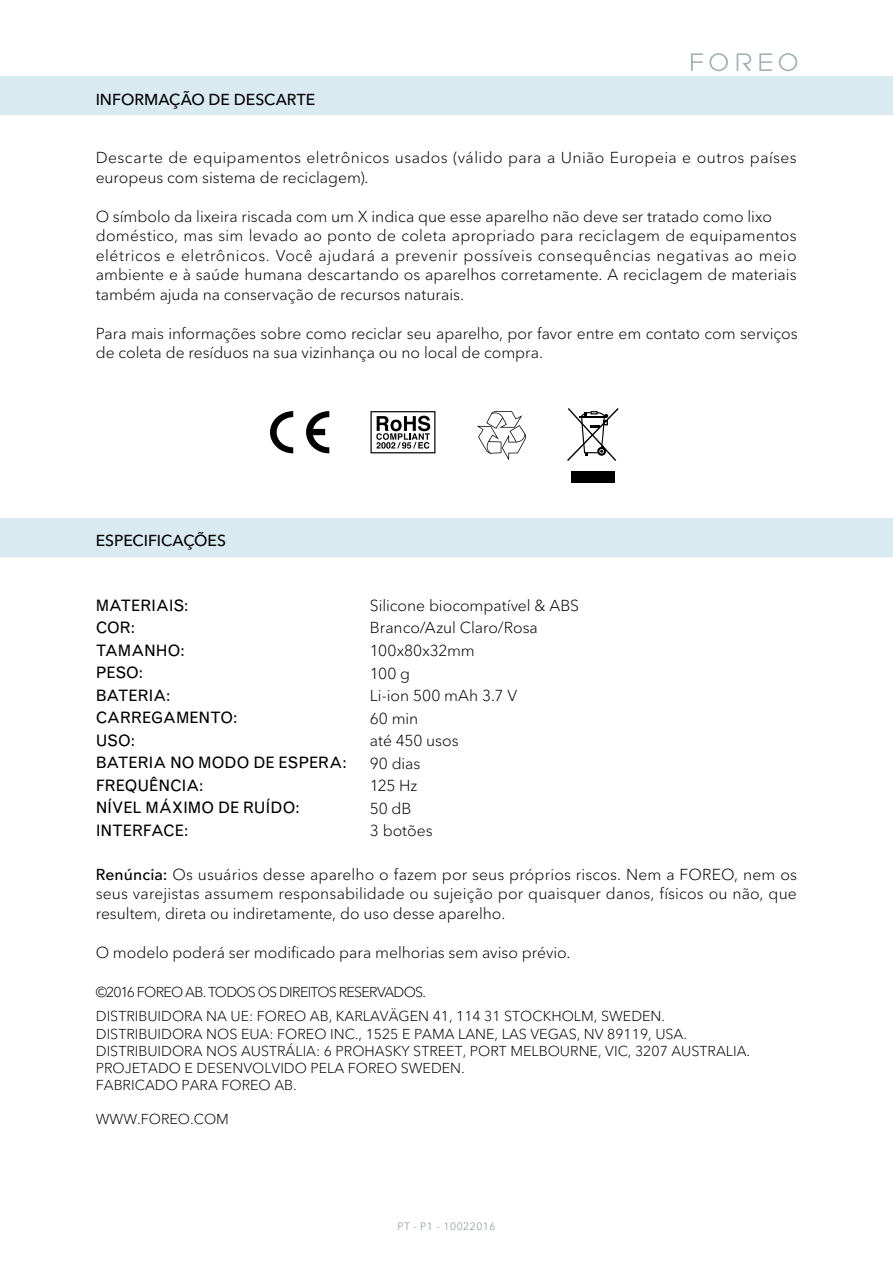
<style>
.page{position:relative;width:893px;height:1263px;background:#fff}
.page>*{position:absolute;margin:0;border:0;box-sizing:border-box;transform-origin:0 0}
.t1{font:300 15.75px/22.5px "Avenir Next Cyr";letter-spacing:.005em;color:#000001}
.t2{font:15.75px/22.5px "Grotesque MT Std";letter-spacing:-.015em;color:#000001}
.t3{font:300 15.75px/19.5px "Avenir Next Cyr";letter-spacing:.025em;color:#000001}
.t4{font:500 15.75px "Avenir Next Cyr";color:#000001}
.t5{font:300 14.25px/17.1px "Avenir Next Cyr";color:#000001}
.t6{font:300 14.25px "Avenir Next Cyr";letter-spacing:-.05em;color:#000001}
.t7{font:300 10.5px "Avenir Next Cyr";letter-spacing:.05em;color:#7d8990}
.s1{font-weight:500}
</style>
<div class="page">
<div style="left:0;top:519px;width:893px;height:38px;background:#d9ebf1"></div>
<div style="left:0;top:77px;width:893px;height:38px;background:#d9ebf1"></div>
<div style="left:571px;top:472px;width:43px;height:11px;background:#000001"></div>
<svg style="left:567px;top:408px;width:52px;height:53px"></svg>
<svg style="left:270px;top:411px;width:23px;height:42px"></svg>
<svg style="left:306px;top:411px;width:23px;height:42px"></svg>
<svg style="left:477px;top:411px;width:49px;height:49px"></svg>
<svg style="left:370px;top:411px;width:65px;height:42px"></svg>
<svg style="left:709px;top:53px;width:19px;height:18px"></svg>
<svg style="left:691px;top:53px;width:12px;height:18px"></svg>
<svg style="left:759px;top:53px;width:13px;height:18px"></svg>
<svg style="left:737px;top:53px;width:14px;height:18px"></svg>
<svg style="left:779px;top:53px;width:18px;height:18px"></svg>
<p class="t4" style="left:96px;top:90px;width:221px">INFORMAÇÃO DE DESCARTE</p>
<p class="t3" style="left:96px;top:148px;width:703px">Descarte de equipamentos eletrônicos usados (válido para a União Europeia e outros países europeus com sistema de reciclagem).</p>
<p class="t1" style="left:96px;top:207px;width:703px;line-height:19.5px">O símbolo da lixeira riscada com um X indica que esse aparelho não deve ser tratado como lixo doméstico, mas sim levado ao ponto de coleta apropriado para reciclagem de equipamentos elétricos e eletrônicos. Você ajudará a prevenir possíveis consequências negativas ao meio ambiente e à saúde humana descartando os aparelhos corretamente. A reciclagem de materiais também ajuda na conservação de recursos naturais.</p>
<p class="t1" style="left:96px;top:324px;width:703px;line-height:19.5px">Para mais informações sobre como reciclar seu aparelho, por favor entre em contato com serviços de coleta de resíduos na sua vizinhança ou no local de compra.</p>
<p class="t4" style="left:96px;top:531px;width:132px">ESPECIFICAÇÕES</p>
<p class="t2" style="left:96px;top:594px;width:253px">MATERIAIS:<br>COR:<br>TAMANHO:<br>PESO:<br>BATERIA:<br>CARREGAMENTO:<br>USO:<br>BATERIA NO MODO DE ESPERA:<br>FREQUÊNCIA:<br>NÍVEL MÁXIMO DE RUÍDO:<br>INTERFACE:</p>
<p class="t1" style="left:370px;top:594px;width:211px">Silicone biocompatível &amp; ABS<br>Branco/Azul Claro/Rosa<br>100x80x32mm<br>100 g<br>Li-ion 500 mAh 3.7 V<br>60 min<br>até 450 usos<br>90 dias<br>125 Hz<br>50 dB<br>3 botões</p>
<p class="t1" style="left:96px;top:864px;width:703px;line-height:19.5px;text-align:justify"><span class="s1">Renúncia:</span> Os usuários desse aparelho o fazem por seus próprios riscos. Nem a FOREO, nem os seus varejistas assumem responsabilidade ou sujeição por quaisquer danos, físicos ou não, que resultem, direta ou indiretamente, do uso desse aparelho.</p>
<p class="t1" style="left:96px;top:941px;width:476px">O modelo poderá ser modificado para melhorias sem aviso prévio.</p>
<p class="t6" style="left:96px;top:983px;width:332px">©2016 FOREO AB. TODOS OS DIREITOS RESERVADOS.</p>
<p class="t5" style="left:96px;top:1008px;width:656px">DISTRIBUIDORA NA UE: FOREO AB, KARLAVÄGEN 41, 114 31 STOCKHOLM, SWEDEN.<br>DISTRIBUIDORA NOS EUA: FOREO INC., 1525 E PAMA LANE, LAS VEGAS, NV 89119, USA.<br>DISTRIBUIDORA NOS AUSTRÁLIA: 6 PROHASKY STREET, PORT MELBOURNE, VIC, 3207 AUSTRALIA.<br>PROJETADO E DESENVOLVIDO PELA FOREO SWEDEN.<br>FABRICADO PARA FOREO AB.</p>
<p class="t5" style="left:96px;top:1110px;width:135px">WWW.FOREO.COM</p>
<p class="t7" style="left:397px;top:1220px;width:99px">PT - P1 - 10022016</p>
</div>
